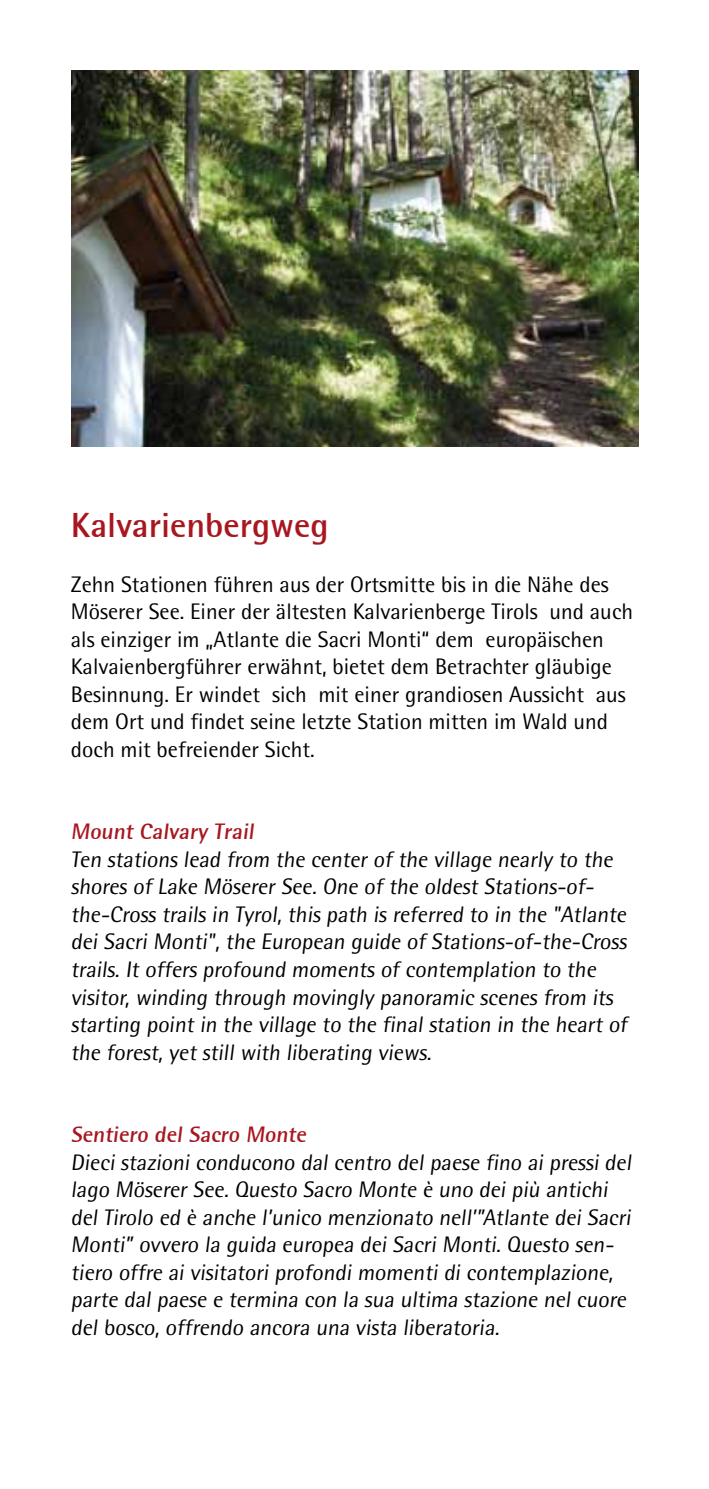
<style>
.page{position:relative;width:709px;height:1489px;background:#fff}
.page>*{position:absolute;margin:0;border:0;box-sizing:border-box;transform-origin:0 0}
.t1{font:700 35px "Rotis Semi Sans";color:#a8161f}
.t2{font:22.5px/27.5px "Rotis Semi Sans";color:#000}
.t3{font:700 22.5px "Rotis Semi Sans";color:#a8161f}
</style>
<div class="page">
<img style="left:71px;top:71px;width:567px;height:375px">
<h1 class="t1" style="left:71px;top:503px;width:259px">Kalvarienbergweg</h1>
<p class="t2" style="left:71px;top:570px;width:564px">Zehn Stationen führen aus der Ortsmitte bis in die Nähe des Möserer See. Einer der ältesten Kalvarienberge Tirols und auch als einziger im „Atlante die Sacri Monti“ dem europäischen Kalvaienbergführer erwähnt, bietet dem Betrachter gläubige Besinnung. Er windet sich mit einer grandiosen Aussicht aus dem Ort und findet seine letzte Station mitten im Wald und doch mit befreiender Sicht.</p>
<p class="t3" style="left:71px;top:818px;width:188px">Mount Calvary Trail</p>
<p class="t2" style="left:71px;top:845px;width:560px">Ten stations lead from the center of the village nearly to the shores of Lake Möserer See. One of the oldest Stations-of&shy;the-Cross trails in Tyrol, this path is referred to in the "Atlante dei Sacri Monti", the European guide of Stations-of-the-Cross trails. It offers profound moments of contemplation to the visitor, winding through movingly panoramic scenes from its starting point in the village to the final station in the heart of the forest, yet still with liberating views.</p>
<p class="t3" style="left:71px;top:1120px;width:240px">Sentiero del Sacro Monte</p>
<p class="t2" style="left:71px;top:1147px;width:565px">Dieci stazioni conducono dal centro del paese fino ai pressi del lago Möserer See. Questo Sacro Monte è uno dei più antichi del Tirolo ed è anche l’unico menzionato nell’”Atlante dei Sacri Monti” ovvero la guida europea dei Sacri Monti. Questo sen&shy;tiero offre ai visitatori profondi momenti di contemplazione, parte dal paese e termina con la sua ultima stazione nel cuore del bosco, offrendo ancora una vista liberatoria.</p>
</div>
